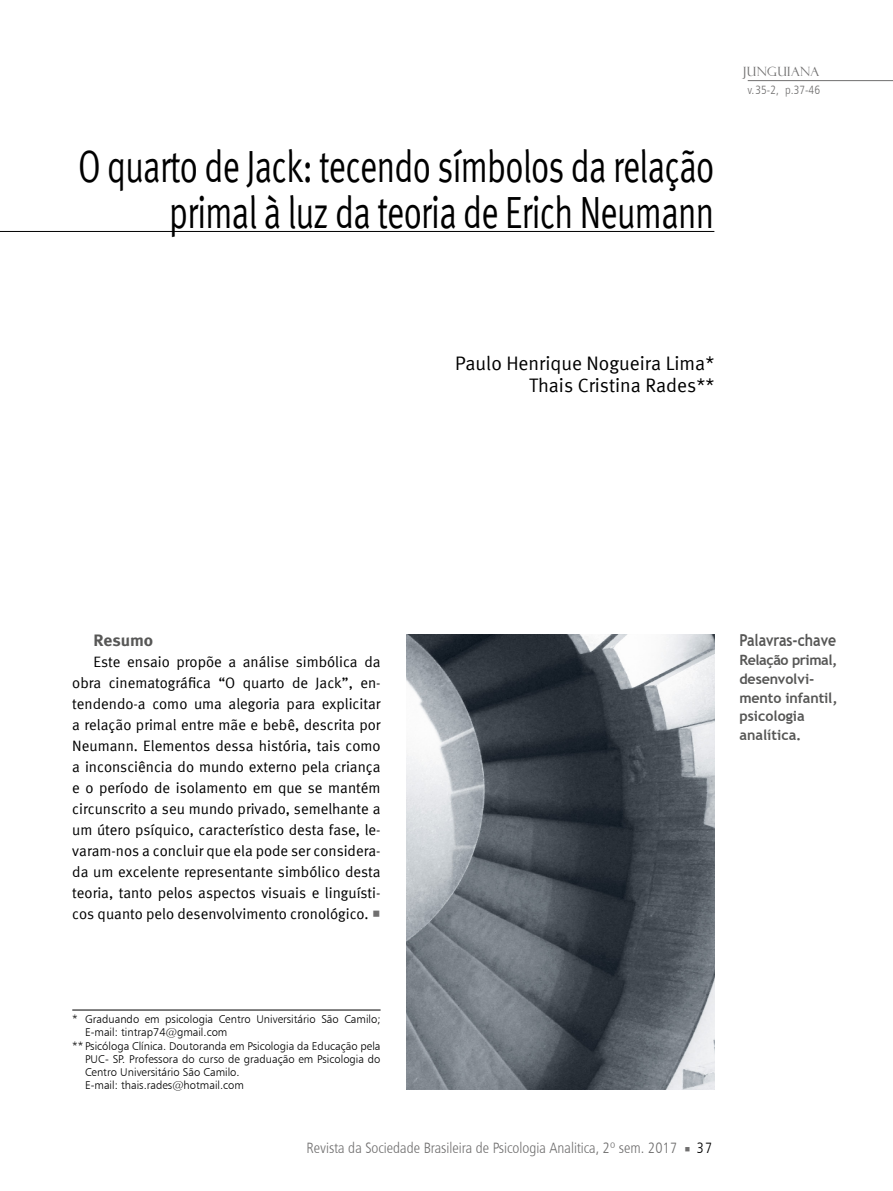
<style>
.page{position:relative;width:893px;height:1191px;background:#fff}
.page>*{position:absolute;margin:0;border:0;box-sizing:border-box;transform-origin:0 0}
.t1{font:45px/46.5px "Meta Normal";letter-spacing:-.02em;color:#000;text-align:right;scale:.75 1}
.t2{font:19.5px/22.2px "Meta Normal";color:#000;text-align:right}
.t3{font:700 16.5px "Trebuchet MS";color:#575756;scale:.85 1}
.t4{font:700 16.5px "Meta";letter-spacing:-.005em;color:#575756;scale:1.06 1}
.t5{font:15px/21px "Meta Normal";color:#000;text-align:justify}
.t6{font:15px "Humanist 777 BT Light Condensed B";color:#706f6f}
.t7{font:700 14.25px/18.8px "Trebuchet MS";letter-spacing:-.01em;color:#575756}
.t8{font:12.75px "Felix Titling";letter-spacing:.03em;color:#706f6f}
.t9{font:12px "Humanist 777 BT Light Condensed B";color:#706f6f}
.t10{font:11.25px "Humanist 777 BT Light B";color:#000}
.s1{font-family:"Minion Pro";font-size:21px;color:#706f6f}
.s2{font-family:"Minion Pro"}
.s3{color:#000}
</style>
<div class="page">
<hr style="left:748px;top:80px;width:145px;height:1px;background:#706f6f">
<hr style="left:0;top:231px;width:714px;height:1px;background:#000">
<hr style="left:72px;top:1009px;width:309px;height:1px;background:#000">
<img style="left:406px;top:634px;width:308px;height:455px">
<h1 class="t1" style="left:78px;top:142px;width:850px">O quarto de Jack: tecendo símbolos da relação primal à luz da teoria de Erich Neumann</h1>
<p class="t8" style="left:743px;top:64px;width:78px">JUNGUIANA</p>
<p class="t9" style="left:748px;top:83px;width:74px">v.35-2, p.37-46</p>
<h2 class="t2" style="left:455px;top:351px;width:261px">Paulo Henrique Nogueira Lima*<br>Thais Cristina Rades**</h2>
<p class="t4" style="left:94px;top:630px;width:58px">Resumo</p>
<p class="t5" style="left:72px;top:651px;width:310px;text-indent:21px">Este ensaio propõe a análise simbólica da obra cinematográfica “O quarto de Jack”, en&shy;tendendo-a como uma alegoria para explicitar a relação primal entre mãe e bebê, descrita por Neumann. Elementos dessa história, tais como a inconsciência do mundo externo pela criança e o período de isolamento em que se mantém circunscrito a seu mundo privado, semelhante a um útero psíquico, característico desta fase, le&shy;varam-nos a concluir que ela pode ser considera&shy;da um excelente representante simbólico desta teoria, tanto pelos aspectos visuais e linguísti&shy;cos quanto pelo desenvolvimento cronológico. <span class="s1">■</span></p>
<p class="t3" style="left:739px;top:630px;width:115px">Palavras-chave</p>
<p class="t7" style="left:739px;top:650px;width:100px">Relação primal, desenvolvi&shy;mento infantil, psicologia analítica.</p>
<p class="t10" style="left:72px;top:1012px;width:310px">* Graduando em psicologia Centro Universitário São Camilo;</p>
<p class="t10" style="left:85px;top:1025px;width:144px">E-mail: tintrap74@gmail.com</p>
<p class="t10" style="left:72px;top:1038px;width:310px">** Psicóloga Clínica. Doutoranda em Psicologia da Educação pela</p>
<p class="t10" style="left:85px;top:1052px;width:297px">PUC- SP. Professora do curso de graduação em Psicologia do</p>
<p class="t10" style="left:85px;top:1065px;width:156px">Centro Universitário São Camilo.</p>
<p class="t10" style="left:85px;top:1078px;width:161px">E-mail: thais.rades@hotmail.com</p>
<p class="t6" style="left:307px;top:1138px;width:407px">Revista da Sociedade Brasileira de Psicologia Analitica, 2º sem. 2017 <span class="s2">■</span> <span class="s3">37</span></p>
</div>
